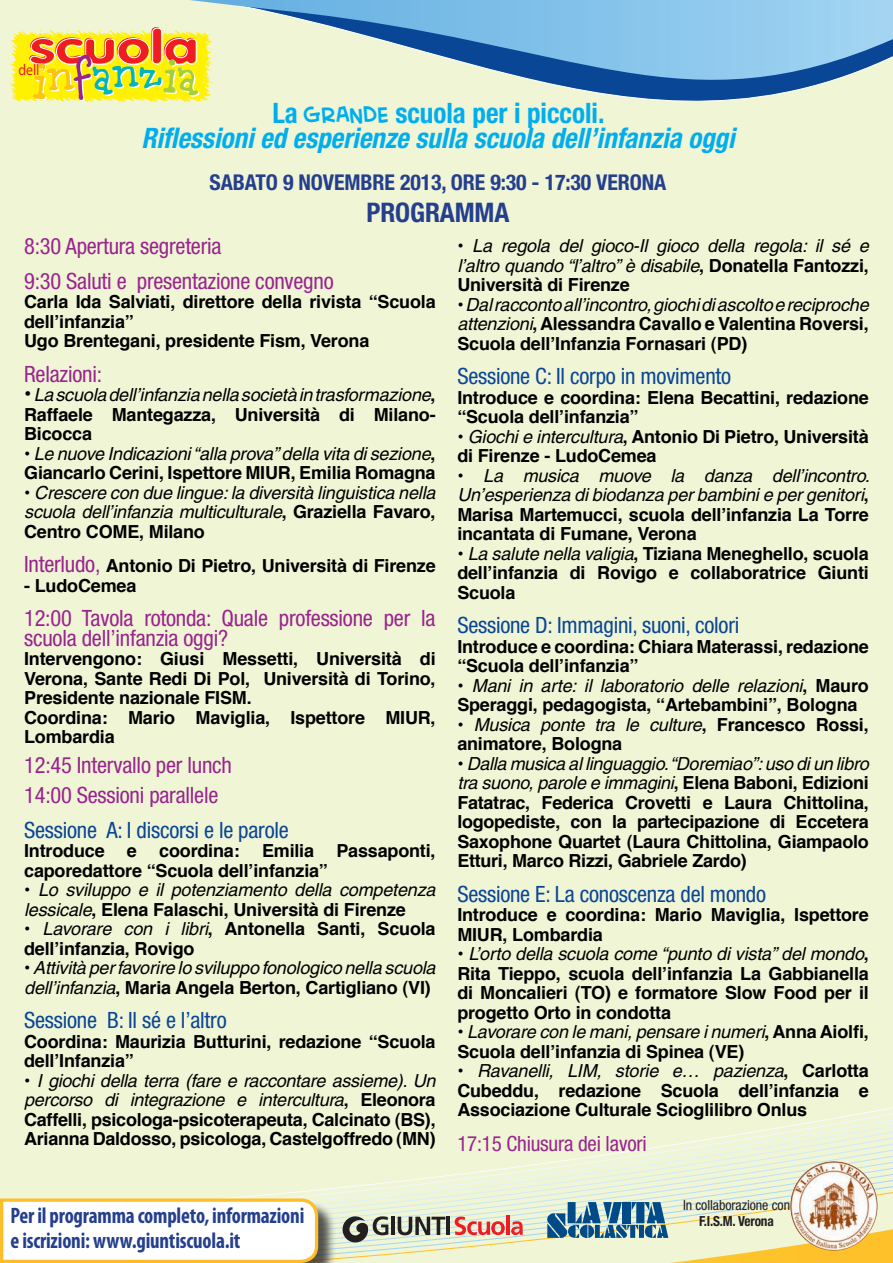
<style>
.page{position:relative;width:893px;height:1263px;background:#f0f5d5}
.page>*{position:absolute;margin:0;border:0;box-sizing:border-box;transform-origin:0 0}
.t1{font:900 46.5px "VAG Rounded Std";color:#ee1d23;scale:1.3 1}
.t2{font:italic 700 condensed 28.2px "Helvetica Neue LT Std";color:#00aeef;scale:.96 1}
.t3{font:700 condensed 28.2px "Helvetica Neue LT Std";color:#00aeef;scale:.96 1}
.t4{font:700 condensed 27px "Helvetica Neue LT Std";letter-spacing:-.005em;color:#253f8e}
.t5{font:condensed 22.5px/19.5px "Helvetica Neue LT Std";letter-spacing:-.01em;color:#99248e}
.t6{font:condensed 22.5px "Helvetica Neue LT Std";letter-spacing:-.01em;color:#0a4696}
.t7{font:700 condensed 22.5px "Myriad Pro";letter-spacing:-.01em;color:#253f8e;scale:.94 1}
.t8{font:700 condensed 21.75px "Helvetica Neue LT Std";letter-spacing:-.005em;color:#253f8e}
.t9{font:condensed 21px "Helvetica Neue LT Std";letter-spacing:-.01em;color:#99248e}
.t10{font:700 18px/19.5px "Helvetica";letter-spacing:-.01em;color:#000}
.t11{font:italic 18px/19.5px "Helvetica";letter-spacing:-.01em;color:#000;text-align:justify}
.t12{font:italic 700 15.75px "Dante MT Std";color:#ee1d23;scale:.88 1}
.t13{font:condensed 13.95px/16px "Helvetica Neue LT Std";letter-spacing:-.005em;color:#231f20;text-align:center}
.s1{font-family:"Creative Block BB";font-weight:400;font-stretch:normal;font-size:25.5px}
.s2{font-weight:700;font-style:normal;font-size:21px}
.s3{font-weight:700;font-style:normal}
.s4{font-family:"Helvetica Neue LT Std";font-weight:400;font-stretch:condensed;font-size:22.5px;color:#99248e}
.s5{font-weight:400;font-style:italic}
.s6{font-weight:700}
</style>
<div class="page">
<svg style="left:690px;top:1107px;width:203px;height:35px"></svg>
<img style="left:10px;top:31px;width:29px;height:72px">
<svg style="left:30px;top:30px;width:23px;height:72px"></svg>
<svg style="left:0;top:1142px;width:893px;height:121px"></svg>
<img style="left:790px;top:1161px;width:88px;height:89px">
<svg style="left:53px;top:27px;width:136px;height:76px"></svg>
<svg style="left:189px;top:0;width:704px;height:102px"></svg>
<p class="t1" style="left:29px;top:18px;width:131px">scuola</p>
<p class="t12" style="left:19px;top:60px;width:25px">dell</p>
<p class="t3" style="left:272px;top:95px;width:348px">La <span class="s1">GRANDE</span> scuola per i piccoli.</p>
<p class="t2" style="left:141px;top:121px;width:619px">Riflessioni ed esperienze sulla scuola dell’infanzia oggi</p>
<p class="t8" style="left:210px;top:169px;width:458px">SABATO 9 NOVEMBRE 2013, ORE 9:30 - 17:30 VERONA</p>
<p class="t4" style="left:366px;top:196px;width:144px">PROGRAMMA</p>
<p class="t5" style="left:24px;top:236px;width:199px">8:30 Apertura segreteria</p>
<p class="t5" style="left:24px;top:271px;width:311px">9:30 Saluti e presentazione convegno</p>
<p class="t10" style="left:24px;top:292px;width:413px">Carla Ida Salviati, direttore della rivista “Scuola dell’infanzia”</p>
<p class="t10" style="left:24px;top:331px;width:347px">Ugo Brentegani, presidente Fism, Verona</p>
<p class="t5" style="left:24px;top:364px;width:79px">Relazioni:</p>
<p class="t11" style="left:24px;top:385px;width:413px"><span class="s2">•</span> La scuola dell’infanzia nella società in trasformazione<span class="s3">, Raffaele Mantegazza, Università di Milano-Bicocca</span></p>
<p class="t11" style="left:24px;top:444px;width:413px"><span class="s3">•</span> Le nuove Indicazioni “alla prova” della vita di sezione<span class="s3">,<br>Giancarlo Cerini, Ispettore MIUR, Emilia Romagna</span></p>
<p class="t11" style="left:24px;top:483px;width:413px"><span class="s3">•</span> Crescere con due lingue: la diversità linguistica nella scuola dell’infanzia multiculturale<span class="s3">, Graziella Favaro, Centro COME, Milano</span></p>
<p class="t10" style="left:24px;top:556px;width:413px"><span class="s4">Interludo,</span> Antonio Di Pietro, Università di Firenze</p>
<p class="t10" style="left:24px;top:576px;width:114px">- LudoCemea</p>
<p class="t5" style="left:24px;top:608px;width:413px">12:00 Tavola rotonda: Quale professione per la scuola dell’infanzia oggi?</p>
<p class="t10" style="left:24px;top:649px;width:413px;text-align:justify">Intervengono: Giusi Messetti, Università di Verona, Sante Redi Di Pol, Università di Torino, Presidente nazionale FISM.</p>
<p class="t10" style="left:24px;top:708px;width:413px">Coordina: Mario Maviglia, Ispettore MIUR,<br>Lombardia</p>
<p class="t5" style="left:24px;top:755px;width:209px">12:45 Intervallo per lunch</p>
<p class="t5" style="left:24px;top:785px;width:196px">14:00 Sessioni parallele</p>
<p class="t6" style="left:24px;top:817px;width:266px">Sessione A: I discorsi e le parole</p>
<p class="t10" style="left:24px;top:841px;width:413px">Introduce e coordina: Emilia Passaponti, caporedattore “Scuola dell’infanzia”</p>
<p class="t11" style="left:24px;top:880px;width:413px"><span class="s3">•</span> Lo sviluppo e il potenziamento della competenza lessicale<span class="s3">, Elena Falaschi, Università di Firenze</span></p>
<p class="t10" style="left:24px;top:919px;width:413px">• <span class="s5">Lavorare con i libri</span>, Antonella Santi, Scuola dell’infanzia, Rovigo</p>
<p class="t11" style="left:24px;top:958px;width:413px"><span class="s3">•</span> Attività per favorire lo sviluppo fonologico nella scuola dell’infanzia<span class="s3">, Maria Angela Berton, Cartigliano (VI)</span></p>
<p class="t6" style="left:24px;top:1007px;width:204px">Sessione B: Il sé e l’altro</p>
<p class="t10" style="left:24px;top:1032px;width:413px">Coordina: Maurizia Butturini, redazione “Scuola dell’Infanzia”</p>
<p class="t10" style="left:24px;top:1071px;width:413px;text-align:justify">• <span class="s5">I giochi della terra (fare e raccontare assieme). Un percorso di integrazione e intercultura</span>, Eleonora Caffelli, psicologa-psicoterapeuta, Calcinato (BS), Arianna Daldosso, psicologa, Castelgoffredo (MN)</p>
<p class="t7" style="left:11px;top:1201px;width:314px">Per il programma completo, informazioni</p>
<p class="t7" style="left:11px;top:1226px;width:246px">e iscrizioni: www.giuntiscuola.it</p>
<p class="t11" style="left:457px;top:236px;width:413px"><span class="s3">•</span> La regola del gioco-Il gioco della regola: il sé e l’altro quando “l’altro” è disabile<span class="s3">, Donatella Fantozzi, Università di Firenze</span></p>
<p class="t10" style="left:457px;top:295px;width:413px;text-align:justify">• <span class="s5">Dal racconto all’incontro, giochi di ascolto e reciproche attenzioni</span>, Alessandra Cavallo e Valentina Roversi, Scuola dell’Infanzia Fornasari (PD)</p>
<p class="t6" style="left:457px;top:363px;width:275px">Sessione C: Il corpo in movimento</p>
<p class="t10" style="left:457px;top:388px;width:413px">Introduce e coordina: Elena Becattini, redazione “Scuola dell’infanzia”</p>
<p class="t10" style="left:457px;top:427px;width:413px">• <span class="s5">Giochi e intercultura</span>, Antonio Di Pietro, Università di Firenze - LudoCemea</p>
<p class="t11" style="left:457px;top:465px;width:414px"><span class="s3">•</span> La musica muove la danza dell’incontro.<br>Un’esperienza di biodanza per bambini e per genitori<span class="s3">, Marisa Martemucci, scuola dell’infanzia La Torre incantata di Fumane, Verona</span></p>
<p class="t10" style="left:457px;top:544px;width:413px;text-align:justify">• <span class="s5">La salute nella valigia</span>, Tiziana Meneghello, scuola dell’infanzia di Rovigo e collaboratrice Giunti Scuola</p>
<p class="t6" style="left:457px;top:612px;width:283px">Sessione D: Immagini, suoni, colori</p>
<p class="t10" style="left:457px;top:637px;width:413px">Introduce e coordina: Chiara Materassi, redazione “Scuola dell’infanzia”</p>
<p class="t10" style="left:457px;top:676px;width:413px">• <span class="s5">Mani in arte: il laboratorio delle relazioni</span>, Mauro<br>Speraggi, pedagogista, “Artebambini”, Bologna</p>
<p class="t10" style="left:457px;top:715px;width:413px">• <span class="s5">Musica ponte tra le culture</span>, Francesco Rossi, animatore, Bologna</p>
<p class="t10" style="left:457px;top:754px;width:413px;text-align:justify">• <span class="s5">Dalla musica al linguaggio. “Doremiao”: uso di un libro tra suono, parole e immagini</span>, Elena Baboni, Edizioni Fatatrac, Federica Crovetti e Laura Chittolina, logopediste, con la partecipazione di Eccetera Saxophone Quartet (Laura Chittolina, Giampaolo Etturi, Marco Rizzi, Gabriele Zardo)</p>
<p class="t6" style="left:457px;top:881px;width:310px">Sessione E: La conoscenza del mondo</p>
<p class="t10" style="left:457px;top:905px;width:413px">Introduce e coordina: Mario Maviglia, Ispettore<br>MIUR, Lombardia</p>
<p class="t10" style="left:457px;top:944px;width:413px;text-align:justify">• <span class="s5">L’orto della scuola come “punto di vista” del mondo</span>, Rita Tieppo, scuola dell’infanzia La Gabbianella di Moncalieri (TO) e formatore Slow Food per il progetto Orto in condotta</p>
<p class="t10" style="left:457px;top:1022px;width:413px">• <span class="s5">Lavorare con le mani, pensare i numeri</span>, Anna Aiolfi,<br>Scuola dell’infanzia di Spinea (VE)</p>
<p class="t10" style="left:457px;top:1061px;width:413px;text-align:justify">• <span class="s5">Ravanelli, LIM, storie e… pazienza</span>, Carlotta Cubeddu, redazione Scuola dell’infanzia e Associazione Culturale Scioglilibro Onlus</p>
<p class="t9" style="left:457px;top:1131px;width:191px">17:15 Chiusura dei lavori</p>
<p class="t13" style="left:683px;top:1196px;width:109px">In collaborazione con<br><span class="s6">F.I.S.M. Verona</span></p>
</div>
